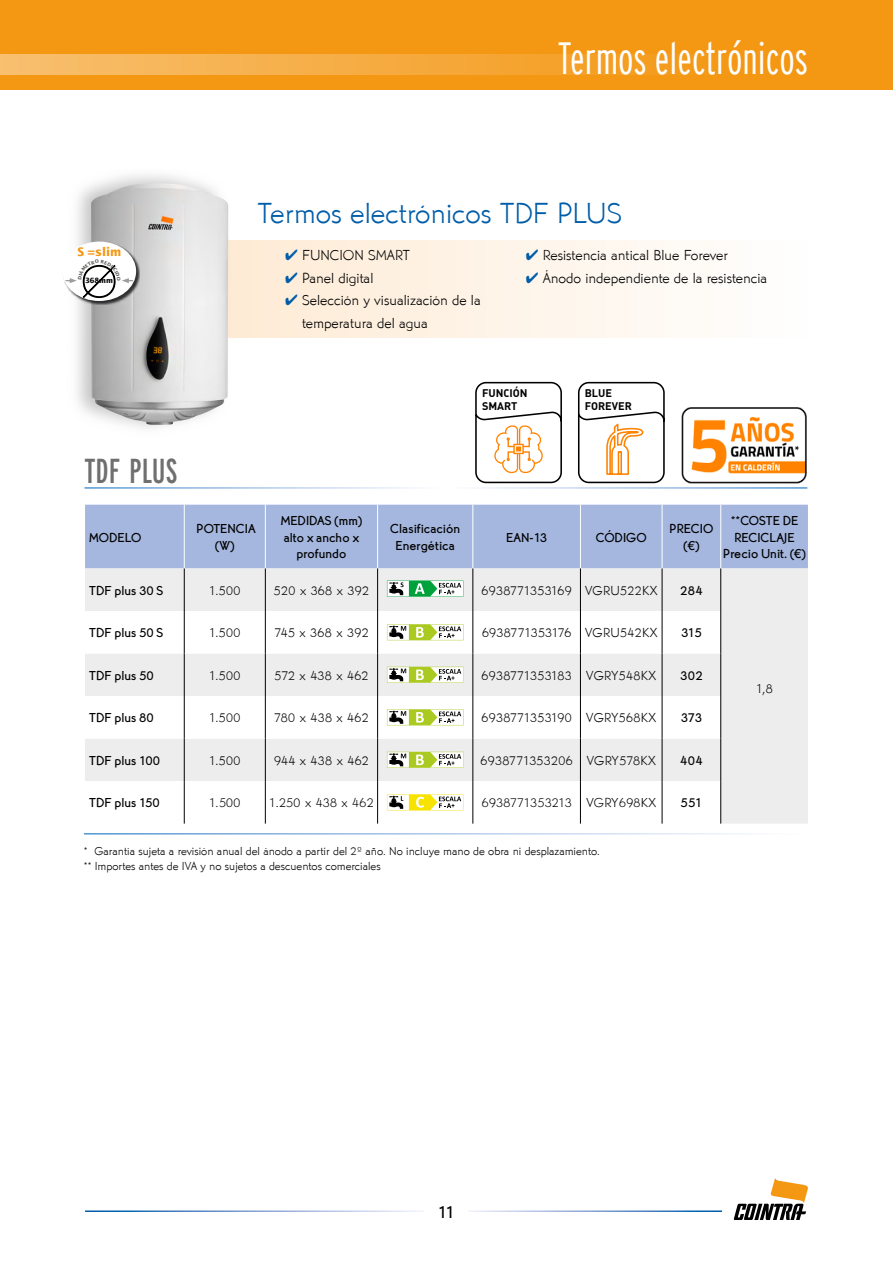
<style>
.page{position:relative;width:893px;height:1263px;background:#fff}
.page>*{position:absolute;margin:0;border:0;box-sizing:border-box;transform-origin:0 0}
.t1{font:300 extra-condensed 45px "Interstate";color:#fff}
.t2{font:extra-condensed 34.65px "Interstate";color:#706f6f}
.t3{font:30px "Martin Got URWT Ligh";color:#005da9}
.t4{font:500 18px "Martin Got URWTOT";color:#000}
.t5{font:15px/22.5px "Martin Got URWT Ligh";color:#000}
.t6{font:500 13.5px/16.2px "Martin Got URWTOT";color:#000;text-align:center}
.t7{font:13.5px "Martin Got URWT Ligh";letter-spacing:.03em;color:#000}
.t8{font:300 13.5px "Martin Got URWTOT";letter-spacing:.03em;color:#000}
.t9{font:12px/14.4px "Martin Got URWT Ligh";color:#000}
.t10{font:700 11.85px "Lucida Sans";color:#f49712;scale:.95 1}
.t11{font:10.95px/12.5px "DIN Bold Alternate";color:#000}
.t12{font:700 7.2px "Lucida Sans";color:#000;scale:.95 1}
.s1{font-style:inherit}
.s2{color:#005da9}
</style>
<div class="page">
<div style="left:0;top:0;width:893px;height:90px;background:#f49712"></div>
<svg style="left:734px;top:1178px;width:74px;height:42px"></svg>
<div style="left:0;top:54px;width:760px;height:21px;background:linear-gradient(to right,#f8bf6f,#f49712)"></div>
<div style="left:221px;top:240px;width:587px;height:98px;background:linear-gradient(to right,#feebd4,#fefefe)"></div>
<img style="left:76px;top:174px;width:170px;height:255px">
<img style="left:89px;top:183px;width:139px;height:242px">
<div style="left:85px;top:505px;width:723px;height:63px;background:#a5b7df"></div>
<div style="left:85px;top:568px;width:723px;height:256px;background:#ededed"></div>
<svg style="left:85px;top:611px;width:635px;height:213px"></svg>
<svg style="left:185px;top:611px;width:477px;height:213px"></svg>
<hr style="left:184px;top:505px;width:1px;height:63px;background:#fff">
<hr style="left:265px;top:505px;width:1px;height:63px;background:#fff">
<hr style="left:377px;top:505px;width:1px;height:63px;background:#fff">
<hr style="left:472px;top:505px;width:1px;height:63px;background:#fff">
<hr style="left:580px;top:505px;width:1px;height:63px;background:#fff">
<hr style="left:662px;top:505px;width:1px;height:63px;background:#fff">
<hr style="left:720px;top:505px;width:1px;height:63px;background:#fff">
<hr style="left:184px;top:568px;width:1px;height:43px;background:#000">
<hr style="left:265px;top:568px;width:1px;height:43px;background:#000">
<hr style="left:377px;top:568px;width:1px;height:43px;background:#000">
<hr style="left:473px;top:568px;width:1px;height:43px;background:#000">
<hr style="left:580px;top:568px;width:1px;height:43px;background:#000">
<hr style="left:662px;top:568px;width:1px;height:43px;background:#000">
<hr style="left:184px;top:738px;width:1px;height:43px;background:#000">
<hr style="left:265px;top:738px;width:1px;height:43px;background:#000">
<hr style="left:377px;top:738px;width:1px;height:43px;background:#000">
<hr style="left:473px;top:738px;width:1px;height:43px;background:#000">
<hr style="left:580px;top:738px;width:1px;height:43px;background:#000">
<hr style="left:662px;top:738px;width:1px;height:43px;background:#000">
<hr style="left:720px;top:568px;width:1px;height:43px;background:#000">
<hr style="left:720px;top:738px;width:1px;height:43px;background:#000">
<hr style="left:184px;top:611px;width:1px;height:42px;background:#000">
<hr style="left:265px;top:611px;width:1px;height:42px;background:#000">
<hr style="left:377px;top:611px;width:1px;height:42px;background:#000">
<hr style="left:473px;top:611px;width:1px;height:42px;background:#000">
<hr style="left:580px;top:611px;width:1px;height:42px;background:#000">
<hr style="left:662px;top:611px;width:1px;height:42px;background:#000">
<hr style="left:720px;top:611px;width:1px;height:42px;background:#000">
<hr style="left:184px;top:653px;width:1px;height:43px;background:#000">
<hr style="left:265px;top:653px;width:1px;height:43px;background:#000">
<hr style="left:377px;top:653px;width:1px;height:43px;background:#000">
<hr style="left:473px;top:653px;width:1px;height:43px;background:#000">
<hr style="left:580px;top:653px;width:1px;height:43px;background:#000">
<hr style="left:662px;top:653px;width:1px;height:43px;background:#000">
<hr style="left:720px;top:653px;width:1px;height:43px;background:#000">
<hr style="left:184px;top:696px;width:1px;height:42px;background:#000">
<hr style="left:265px;top:696px;width:1px;height:42px;background:#000">
<hr style="left:377px;top:696px;width:1px;height:42px;background:#000">
<hr style="left:473px;top:696px;width:1px;height:42px;background:#000">
<hr style="left:580px;top:696px;width:1px;height:42px;background:#000">
<hr style="left:662px;top:696px;width:1px;height:42px;background:#000">
<hr style="left:720px;top:696px;width:1px;height:42px;background:#000">
<hr style="left:184px;top:781px;width:1px;height:43px;background:#000">
<hr style="left:265px;top:781px;width:1px;height:43px;background:#000">
<hr style="left:377px;top:781px;width:1px;height:43px;background:#000">
<hr style="left:473px;top:781px;width:1px;height:43px;background:#000">
<hr style="left:580px;top:781px;width:1px;height:43px;background:#000">
<hr style="left:662px;top:781px;width:1px;height:43px;background:#000">
<hr style="left:720px;top:781px;width:1px;height:43px;background:#000">
<svg style="left:387px;top:581px;width:76px;height:16px"></svg>
<svg style="left:387px;top:624px;width:76px;height:16px"></svg>
<svg style="left:387px;top:667px;width:76px;height:16px"></svg>
<svg style="left:387px;top:709px;width:76px;height:16px"></svg>
<svg style="left:387px;top:752px;width:76px;height:16px"></svg>
<svg style="left:387px;top:794px;width:76px;height:16px"></svg>
<img style="left:682px;top:407px;width:125px;height:76px">
<div style="left:62px;top:242px;width:78px;height:63px;background:#000;opacity:.75"></div>
<div style="left:62px;top:242px;width:74px;height:59px;background:#fff;border-radius:50%"></div>
<svg style="left:475px;top:381px;width:87px;height:103px"></svg>
<svg style="left:578px;top:381px;width:87px;height:103px"></svg>
<svg style="left:66px;top:264px;width:67px;height:34px"></svg>
<p class="t10" style="left:77px;top:245px;width:48px">S =slim</p>
<p class="t12" style="left:85px;top:277px;width:31px">368mm</p>
<h2 class="t2" style="left:84px;top:451px;width:70px">tdf plus</h2>
<h1 class="t1" style="left:558px;top:32px;width:252px">Termos electrónicos</h1>
<h3 class="t3" style="left:258px;top:195px;width:366px">Termos electrónicos <span class="s1">TDF PLUS</span></h3>
<p class="t5" style="left:285px;top:244px;width:126px"><span class="s2">✔</span> FUNCION SMART</p>
<p class="t5" style="left:285px;top:266px;width:90px"><span class="s2">✔</span> Panel digital</p>
<p class="t5" style="left:302px;top:289px;width:180px;text-indent:-17px"><span class="s2">✔</span> Selección y visualización de la temperatura del agua</p>
<p class="t5" style="left:526px;top:244px;width:204px"><span class="s2">✔</span> Resistencia antical Blue Forever</p>
<p class="t5" style="left:526px;top:266px;width:243px"><span class="s2">✔</span> Ánodo independiente de la resistencia</p>
<p class="t11" style="left:482px;top:387px;width:47px">FUNCIÓN<br>SMART</p>
<p class="t11" style="left:585px;top:387px;width:49px">BLUE<br>FOREVER</p>
<p class="t6" style="left:89px;top:529px;width:54px">MODELO</p>
<p class="t6" style="left:197px;top:521px;width:61px">POTENCIA (W)</p>
<p class="t6" style="left:281px;top:513px;width:83px">MEDIDAS (mm) alto x ancho x profundo</p>
<p class="t6" style="left:390px;top:521px;width:72px">Clasificación<br>Energética</p>
<p class="t6" style="left:506px;top:529px;width:43px">EAN-13</p>
<p class="t6" style="left:596px;top:529px;width:52px">CÓDIGO</p>
<p class="t6" style="left:670px;top:521px;width:45px">PRECIO (€)</p>
<p class="t6" style="left:723px;top:513px;width:84px">**COSTE DE<br>RECICLAJE<br>Precio Unit. (€)</p>
<p class="t6" style="left:89px;top:582px;width:76px">TDF plus 30 S</p>
<p class="t7" style="left:209px;top:582px;width:33px">1.500</p>
<p class="t7" style="left:274px;top:582px;width:96px">520 x 368 x 392</p>
<p class="t7" style="left:481px;top:582px;width:178px">6938771353169 VGRU522KX</p>
<p class="t6" style="left:680px;top:582px;width:24px">284</p>
<p class="t6" style="left:89px;top:625px;width:76px">TDF plus 50 S</p>
<p class="t7" style="left:209px;top:625px;width:33px">1.500</p>
<p class="t7" style="left:274px;top:625px;width:96px">745 x 368 x 392</p>
<p class="t7" style="left:482px;top:625px;width:177px">6938771353176 VGRU542KX</p>
<p class="t6" style="left:681px;top:625px;width:22px">315</p>
<p class="t6" style="left:89px;top:667px;width:66px">TDF plus 50</p>
<p class="t7" style="left:209px;top:667px;width:33px">1.500</p>
<p class="t7" style="left:274px;top:667px;width:96px">572 x 438 x 462</p>
<p class="t7" style="left:481px;top:667px;width:176px">6938771353183 VGRY548KX</p>
<p class="t6" style="left:680px;top:667px;width:24px">302</p>
<p class="t6" style="left:89px;top:710px;width:66px">TDF plus 80</p>
<p class="t7" style="left:209px;top:710px;width:33px">1.500</p>
<p class="t7" style="left:274px;top:710px;width:96px">780 x 438 x 462</p>
<p class="t7" style="left:481px;top:710px;width:176px">6938771353190 VGRY568KX</p>
<p class="t6" style="left:681px;top:710px;width:23px">373</p>
<p class="t6" style="left:89px;top:752px;width:72px">TDF plus 100</p>
<p class="t7" style="left:209px;top:752px;width:33px">1.500</p>
<p class="t7" style="left:274px;top:752px;width:96px">944 x 438 x 462</p>
<p class="t7" style="left:481px;top:752px;width:177px">6938771353206 VGRY578KX</p>
<p class="t6" style="left:680px;top:752px;width:24px">404</p>
<p class="t6" style="left:89px;top:795px;width:72px">TDF plus 150</p>
<p class="t8" style="left:209px;top:795px;width:33px">1.500</p>
<p class="t8" style="left:269px;top:795px;width:106px">1.250 x 438 x 462</p>
<p class="t8" style="left:482px;top:795px;width:176px">6938771353213 VGRY698KX</p>
<p class="t6" style="left:680px;top:795px;width:24px">551</p>
<p class="t9" style="left:84px;top:844px;width:517px">* Garantía sujeta a revisión anual del ánodo a partir del 2º año. No incluye mano de obra ni desplazamiento. ** Importes antes de IVA y no sujetos a descuentos comerciales</p>
<p class="t7" style="left:756px;top:680px;width:18px">1,8</p>
<h3 class="t4" style="left:438px;top:1202px;width:19px">11</h3>
</div>
